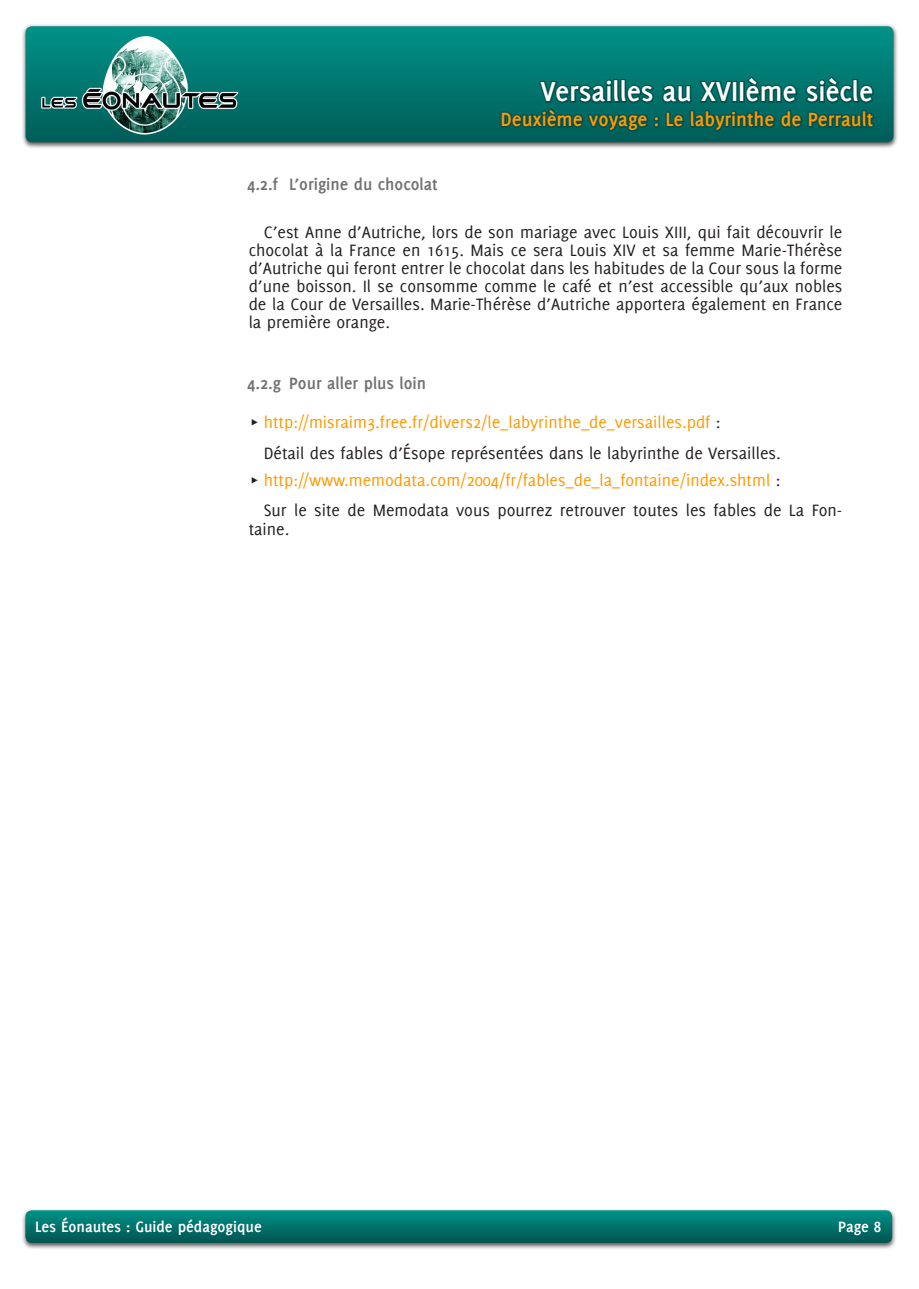
<style>
.page{position:relative;width:919px;height:1289px;background:#fff}
.page>*{position:absolute;margin:0;border:0;box-sizing:border-box;transform-origin:0 0}
.t1{font:700 30px "Delicious";color:#fff}
.t2{font:700 21px "Delicious";color:#fe9900}
.t3{font:18px/18px "Delicious";color:#231f20;text-align:justify}
.t4{font:18px/39.3px "Delicious";color:#fe9900}
.t5{font:700 18px "Delicious";color:#727272}
.t6{font:700 16.5px "Delicious";color:#fff}
.s1{font-weight:700;color:#727272}
.s2{color:#231f20}
.s3{color:#fe9900}
</style>
<div class="page">
<div style="left:21px;top:24px;width:876px;height:125px;background:#231f20;opacity:.75"></div>
<svg style="left:26px;top:26px;width:867px;height:116px;background:#007c74"></svg>
<div style="left:21px;top:1207px;width:875px;height:42px;background:#231f20;opacity:.75"></div>
<svg style="left:25px;top:1210px;width:867px;height:32px;background:#02746d"></svg>
<img style="left:41px;top:36px;width:198px;height:98px">
<svg style="left:499px;top:73px;width:377px;height:76px;background:#106964"></svg>
<h1 class="t1" style="left:540px;top:74px;width:334px">Versailles au XVIIème siècle</h1>
<p class="t2" style="left:500px;top:107px;width:374px">Deuxième voyage : Le labyrinthe de Perrault</p>
<p class="t5" style="left:247px;top:174px;width:192px">3.2.f L’origine du chocolat</p>
<p class="t3" style="left:249px;top:222px;width:595px;text-indent:15px">C’est Anne d’Autriche, lors de son mariage avec Louis XIII, qui fait découvrir le chocolat à la France en 1615. Mais ce sera Louis XIV et sa femme Marie-Thérèse d’Autriche qui feront entrer le chocolat dans les habitudes de la Cour sous la forme d’une boisson. Il se consomme comme le café et n’est accessible qu’aux nobles de la Cour de Versailles. Marie-Thérèse d’Autriche apportera également en France la première orange.</p>
<p class="t4" style="left:247px;top:363px;width:474px"><span class="s1">3.2.g Pour aller plus loin<br></span><span class="s2">π</span> http://misraim3.free.fr/divers2/le_labyrinthe_de_versailles.pdf <span class="s2">:</span></p>
<p class="t3" style="left:251px;top:440px;width:531px;line-height:26.5px;text-align:right">Détail des fables d’Ésope représentées dans le labyrinthe de Versailles.<br>π <span class="s3">http://www.memodata.com/2004/fr/fables_de_la_fontaine/index.shtml</span> :</p>
<p class="t3" style="left:249px;top:501px;width:595px;text-indent:15px">Sur le site de Memodata vous pourrez retrouver toutes les fables de La Fon&shy;taine.</p>
<p class="t6" style="left:35px;top:1217px;width:228px">Les Éonautes : Guide pédagogique</p>
<p class="t6" style="left:838px;top:1217px;width:45px">Page 8</p>
</div>
